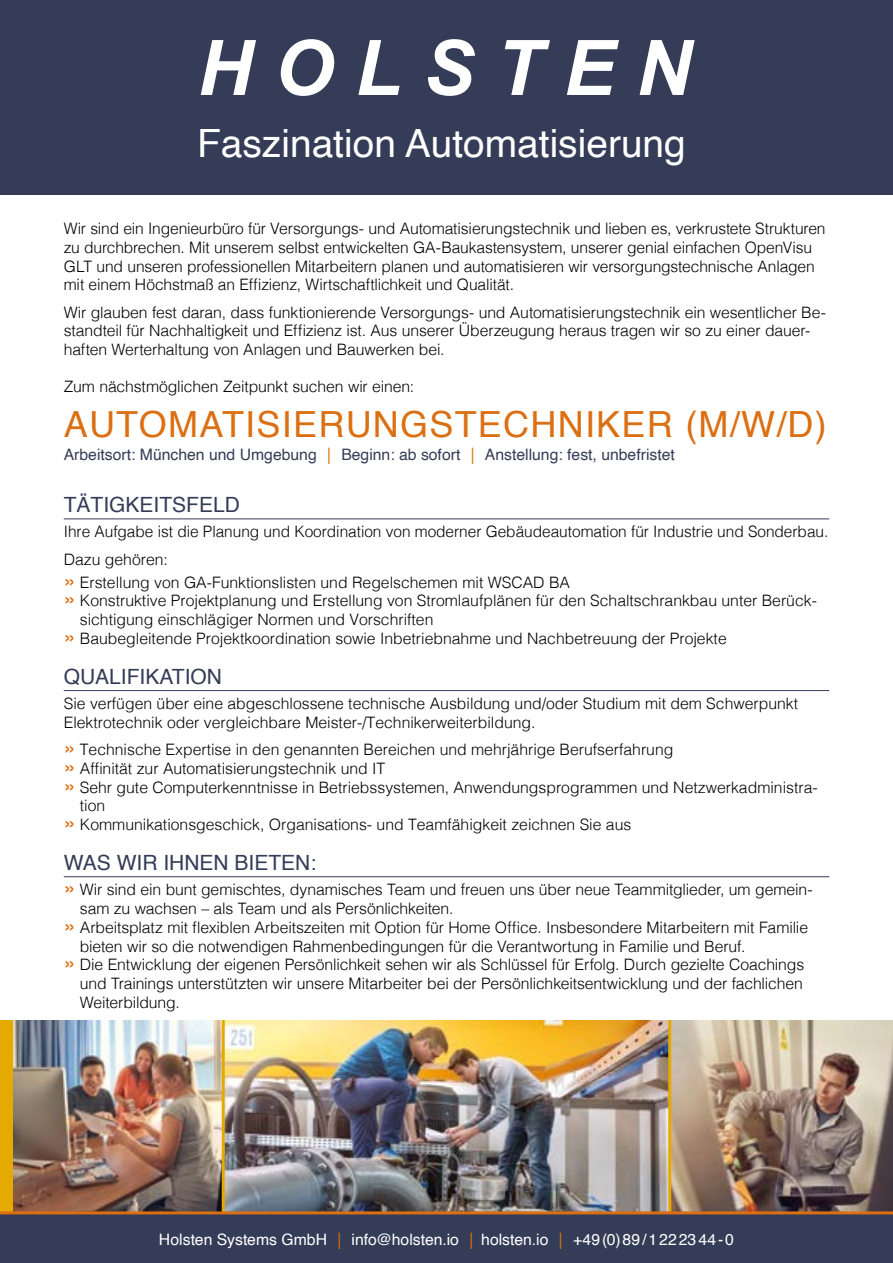
<style>
.page{position:relative;width:893px;height:1263px;background:#fff}
.page>*{position:absolute;margin:0;border:0;box-sizing:border-box;transform-origin:0 0}
.t1{font:38.85px "Helvetica";color:#fff}
.t2{font:36px "Helvetica";letter-spacing:.035em;color:#dc6f12}
.t3{font:21px "Helvetica";color:#353c57}
.t4{font:300 15.75px/18.8px "Helvetica";color:#000}
.t5{font:15.75px "Helvetica";color:#353c57}
.t6{font:15.75px "Helvetica";letter-spacing:.005em;color:#fff}
.s1{color:#dc6f12}
.s2{font-weight:400;font-size:21px;color:#dc6f12}
</style>
<div class="page">
<div style="left:0;top:0;width:893px;height:194px;background:#353c57"></div>
<svg style="left:200px;top:39px;width:495px;height:57px"></svg>
<hr style="left:64px;top:519px;width:765px;height:1px;background:#353c57">
<hr style="left:64px;top:690px;width:765px;height:1px;background:#353c57">
<hr style="left:64px;top:876px;width:765px;height:1px;background:#353c57">
<img style="left:13px;top:1020px;width:880px;height:191px">
<div style="left:0;top:1214px;width:893px;height:49px;background:#353c57"></div>
<hr style="left:222px;top:1020px;width:3px;height:193px;background:#e5aa00">
<hr style="left:668px;top:1020px;width:3px;height:193px;background:#e5aa00">
<div style="left:0;top:1020px;width:13px;height:193px;background:#e5aa00"></div>
<hr style="left:0;top:1211px;width:893px;height:3px;background:#dc6f12">
<h1 class="t1" style="left:197px;top:128px;width:490px">Faszination Automatisierung</h1>
<p class="t4" style="left:64px;top:221px;width:763px">Wir sind ein Ingenieurbüro für Versorgungs- und Automatisierungstechnik und lieben es, verkrustete Strukturen zu durchbrechen. Mit unserem selbst entwickelten GA-Baukastensystem, unserer genial einfachen OpenVisu GLT und unseren professionellen Mitarbeitern planen und automatisieren wir versorgungstechnische Anlagen mit einem Höchstmaß an Effizienz, Wirtschaftlichkeit und Qualität.</p>
<p class="t4" style="left:64px;top:304px;width:764px">Wir glauben fest daran, dass funktionierende Versorgungs- und Automatisierungstechnik ein wesentlicher Be&shy;standteil für Nachhaltigkeit und Effizienz ist. Aus unserer Überzeugung heraus tragen wir so zu einer dauer&shy;haften Werterhaltung von Anlagen und Bauwerken bei.</p>
<p class="t4" style="left:64px;top:375px;width:352px">Zum nächstmöglichen Zeitpunkt suchen wir einen:</p>
<h2 class="t2" style="left:64px;top:410px;width:765px">AUTOMATISIERUNGSTECHNIKER (M/W/D)</h2>
<p class="t5" style="left:64px;top:448px;width:613px">Arbeitsort: München und Umgebung <span class="s1">│</span> Beginn: ab sofort <span class="s1">│</span> Anstellung: fest, unbefristet</p>
<h3 class="t3" style="left:64px;top:497px;width:178px">TÄTIGKEITSFELD</h3>
<p class="t4" style="left:64px;top:517px;width:766px;line-height:27.3px">Ihre Aufgabe ist die Planung und Koordination von moderner Gebäudeautomation für Industrie und Sonderbau.<br>Dazu gehören:</p>
<p class="t4" style="left:64px;top:574px;width:508px"><span class="s2">»</span> Erstellung von GA-Funktionslisten und Regelschemen mit WSCAD BA</p>
<p class="t4" style="left:64px;top:590px;width:755px"><span class="s2">»</span> Konstruktive Projektplanung und Erstellung von Stromlaufplänen für den Schaltschrankbau unter Berück-</p>
<p class="t4" style="left:80px;top:609px;width:355px">sichtigung einschlägiger Normen und Vorschriften</p>
<p class="t4" style="left:64px;top:630px;width:664px"><span class="s2">»</span> Baubegleitende Projektkoordination sowie Inbetriebnahme und Nachbetreuung der Projekte</p>
<h3 class="t3" style="left:64px;top:668px;width:160px">QUALIFIKATION</h3>
<p class="t4" style="left:64px;top:696px;width:736px">Sie verfügen über eine abgeschlossene technische Ausbildung und/oder Studium mit dem Schwerpunkt<br>Elektrotechnik oder vergleichbare Meister-/Technikerweiterbildung.</p>
<p class="t4" style="left:64px;top:739px;width:611px"><span class="s2">»</span> Technische Expertise in den genannten Bereichen und mehrjährige Berufserfahrung</p>
<p class="t4" style="left:64px;top:758px;width:323px"><span class="s2">»</span> Affinität zur Automatisierungstechnik und IT</p>
<p class="t4" style="left:64px;top:779px;width:755px"><span class="s2">»</span> Sehr gute Computerkenntnisse in Betriebssystemen, Anwendungsprogrammen und Netzwerkadministra-</p>
<p class="t4" style="left:80px;top:798px;width:27px">tion</p>
<p class="t4" style="left:64px;top:814px;width:569px"><span class="s2">»</span> Kommunikationsgeschick, Organisations- und Teamfähigkeit zeichnen Sie aus</p>
<h3 class="t3" style="left:64px;top:855px;width:254px">WAS WIR IHNEN BIETEN:</h3>
<p class="t4" style="left:64px;top:882px;width:750px"><span class="s2">»</span> Wir sind ein bunt gemischtes, dynamisches Team und freuen uns über neue Teammitglieder, um gemein-</p>
<p class="t4" style="left:80px;top:900px;width:375px">sam zu wachsen – als Team und als Persönlichkeiten.</p>
<p class="t4" style="left:64px;top:917px;width:746px"><span class="s2">»</span> Arbeitsplatz mit flexiblen Arbeitszeiten mit Option für Home Office. Insbesondere Mitarbeitern mit Familie</p>
<p class="t4" style="left:80px;top:938px;width:667px">bieten wir so die notwendigen Rahmenbedingungen für die Verantwortung in Familie und Beruf.</p>
<p class="t4" style="left:64px;top:957px;width:742px"><span class="s2">»</span> Die Entwicklung der eigenen Persönlichkeit sehen wir als Schlüssel für Erfolg. Durch gezielte Coachings</p>
<p class="t4" style="left:80px;top:975px;width:725px">und Trainings unterstützten wir unsere Mitarbeiter bei der Persönlichkeitsentwicklung und der fachlichen</p>
<p class="t4" style="left:80px;top:994px;width:101px">Weiterbildung.</p>
<p class="t6" style="left:159px;top:1233px;width:577px">Holsten Systems GmbH <span class="s1">│</span> info@holsten.io <span class="s1">│</span> holsten.io <span class="s1">│</span> +49 (0) 89 / 1 22 23 44 - 0</p>
</div>
